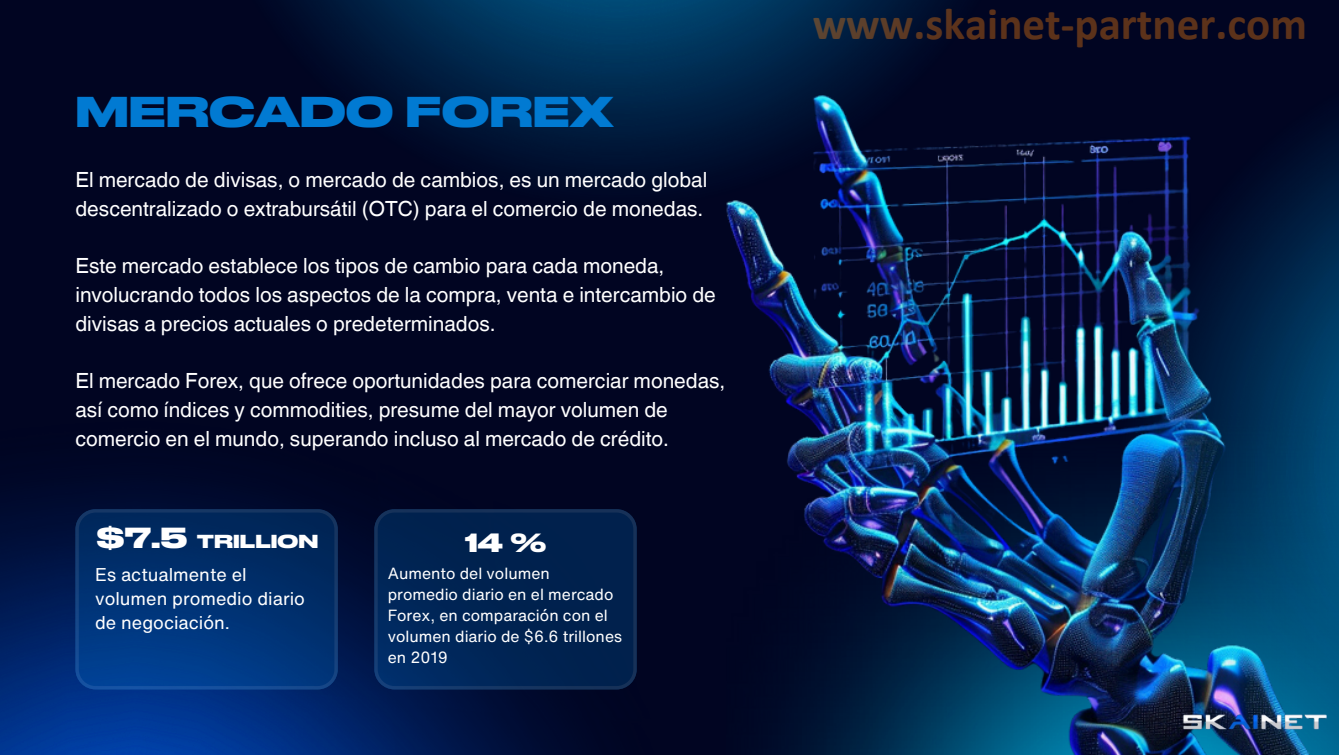
<style>
.page{position:relative;width:1339px;height:755px;background:#fff}
.page>*{position:absolute;margin:0;border:0;box-sizing:border-box;transform-origin:0 0}
.t1{font:700 45px "Calibri";color:rgb(230 118 16/.4)}
.t2{font:700 40.5px "Druk Wide Cyr";color:#017ad2}
.t3{font:700 27.22px "Druk Wide Cyr";color:#fff}
.t4{font:700 24.75px "Druk Wide Cyr";color:#fff}
.t5{font:20.93px/28.8px "Helvetica World";color:#fff}
.t6{font:18px/24.1px "Helvetica Now Text";color:#fff}
.t7{font:700 17.78px "Druk Wide Cyr";color:#fff}
.t8{font:15.75px/20.9px "Helvetica Now Text";color:#fff}
</style>
<div class="page">
<div style="left:0;top:0;width:1338px;height:754px;background:#010522"></div>
<img style="left:726px;top:139px;width:390px;height:615px">
<img style="left:0;top:485px;width:637px;height:269px">
<img style="left:1116px;top:129px;width:222px;height:625px">
<img style="left:290px;top:0;width:754px;height:211px">
<svg style="left:374px;top:509px;width:262px;height:180px;background:#012452"></svg>
<svg style="left:75px;top:509px;width:262px;height:180px;background:#013171"></svg>
<img style="left:1179px;top:701px;width:148px;height:34px">
<h3 class="t2" style="left:75px;top:86px;width:539px">MERCADO FOREX</h3>
<h1 class="t5" style="left:75px;top:165px;width:633px">El mercado de divisas, o mercado de cambios, es un mercado global descentralizado o extrabursátil (OTC) para el comercio de monedas.</h1>
<h3 class="t5" style="left:75px;top:251px;width:642px">Este mercado establece los tipos de cambio para cada moneda, involucrando todos los aspectos de la compra, venta e intercambio de divisas a precios actuales o predeterminados.</h3>
<h3 class="t5" style="left:75px;top:366px;width:651px">El mercado Forex, que ofrece oportunidades para comerciar monedas, así como índices y commodities, presume del mayor volumen de comercio en el mundo, superando incluso al mercado de crédito.</h3>
<p class="t3" style="left:97px;top:520px;width:92px">$7.5</p>
<h2 class="t7" style="left:197px;top:529px;width:123px">TRILLION</h2>
<h4 class="t6" style="left:95px;top:562px;width:211px">Es actualmente el volumen promedio diario de negociación.</h4>
<h5 class="t4" style="left:464px;top:526px;width:83px">14 %</h5>
<p class="t8" style="left:388px;top:562px;width:236px">Aumento del volumen promedio diario en el mercado<br>Forex, en comparación con el volumen diario de $6.6 trillones en 2019</p>
<h1 class="t1" style="left:812px;top:6px;width:496px">www.skainet-partner.com</h1>
</div>
